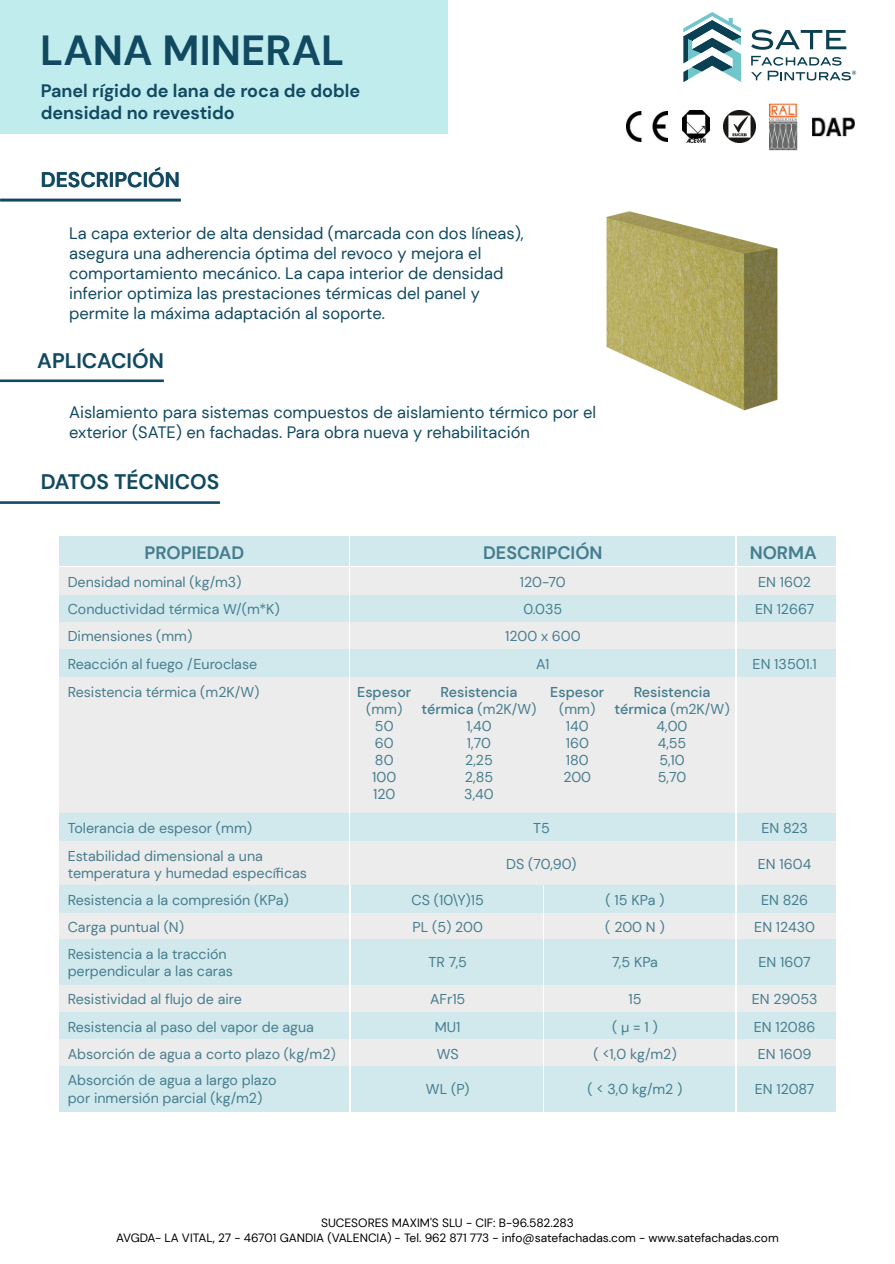
<style>
.page{position:relative;width:895px;height:1264px;background:#fff}
.page>*{position:absolute;margin:0;border:0;box-sizing:border-box;transform-origin:0 0}
.t1{font:700 42px "DM Sans";color:#114961}
.t2{font:700 21px "DM Sans";color:#114961}
.t3{font:700 18px/21.6px "DM Sans";color:#114961}
.t4{font:700 18px "DM Sans";color:#467d8e}
.t5{font:16.5px/19.8px "DM Sans";color:#114961}
.t6{font:14.25px/17.1px "DM Sans";color:#467d8e}
.t7{font:500 14.25px "DM Sans";color:#467d8e}
.t8{font:12px/14.4px "DM Sans";color:#000;text-align:center}
.s1{font-weight:500}
</style>
<div class="page">
<img style="left:606px;top:211px;width:172px;height:200px">
<div style="left:0;top:0;width:447px;height:133px;background:#c0eced"></div>
<hr style="left:0;top:501px;width:220px;height:3px;background:#114961">
<svg style="left:751px;top:56px;width:104px;height:25px"></svg>
<svg style="left:751px;top:30px;width:94px;height:20px"></svg>
<svg style="left:683px;top:12px;width:57px;height:70px"></svg>
<hr style="left:0;top:379px;width:164px;height:3px;background:#114961">
<div style="left:59px;top:676px;width:290px;height:137px;background:#ececec"></div>
<div style="left:59px;top:535px;width:290px;height:30px;background:#d1e9ed"></div>
<div style="left:59px;top:567px;width:290px;height:27px;background:#ececec"></div>
<div style="left:59px;top:594px;width:290px;height:28px;background:#d1e9ed"></div>
<div style="left:350px;top:676px;width:384px;height:137px;background:#ececec"></div>
<div style="left:59px;top:622px;width:290px;height:27px;background:#ececec"></div>
<div style="left:59px;top:649px;width:290px;height:27px;background:#d1e9ed"></div>
<div style="left:350px;top:535px;width:384px;height:30px;background:#d1e9ed"></div>
<div style="left:350px;top:567px;width:384px;height:27px;background:#ececec"></div>
<div style="left:350px;top:594px;width:384px;height:28px;background:#d1e9ed"></div>
<div style="left:350px;top:622px;width:384px;height:27px;background:#ececec"></div>
<div style="left:350px;top:649px;width:384px;height:27px;background:#d1e9ed"></div>
<div style="left:736px;top:676px;width:99px;height:137px;background:#ececec"></div>
<div style="left:736px;top:535px;width:99px;height:30px;background:#d1e9ed"></div>
<div style="left:736px;top:567px;width:99px;height:27px;background:#ececec"></div>
<div style="left:736px;top:594px;width:99px;height:28px;background:#d1e9ed"></div>
<div style="left:736px;top:622px;width:99px;height:27px;background:#ececec"></div>
<div style="left:736px;top:649px;width:99px;height:27px;background:#d1e9ed"></div>
<div style="left:59px;top:840px;width:290px;height:45px;background:#ececec"></div>
<div style="left:59px;top:885px;width:290px;height:27px;background:#d1e9ed"></div>
<div style="left:350px;top:840px;width:384px;height:45px;background:#ececec"></div>
<div style="left:350px;top:885px;width:192px;height:27px;background:#d1e9ed"></div>
<div style="left:544px;top:885px;width:190px;height:27px;background:#d1e9ed"></div>
<div style="left:350px;top:912px;width:192px;height:28px;background:#ececec"></div>
<div style="left:544px;top:912px;width:190px;height:28px;background:#ececec"></div>
<div style="left:59px;top:912px;width:290px;height:28px;background:#ececec"></div>
<div style="left:736px;top:840px;width:99px;height:45px;background:#ececec"></div>
<div style="left:736px;top:885px;width:99px;height:27px;background:#d1e9ed"></div>
<div style="left:736px;top:912px;width:99px;height:28px;background:#ececec"></div>
<div style="left:59px;top:813px;width:290px;height:27px;background:#d1e9ed"></div>
<div style="left:350px;top:813px;width:384px;height:27px;background:#d1e9ed"></div>
<div style="left:736px;top:813px;width:99px;height:27px;background:#d1e9ed"></div>
<div style="left:59px;top:939px;width:290px;height:45px;background:#d1e9ed"></div>
<div style="left:350px;top:939px;width:192px;height:45px;background:#d1e9ed"></div>
<div style="left:544px;top:939px;width:190px;height:45px;background:#d1e9ed"></div>
<div style="left:350px;top:984px;width:192px;height:28px;background:#ececec"></div>
<div style="left:544px;top:984px;width:190px;height:28px;background:#ececec"></div>
<div style="left:59px;top:984px;width:290px;height:28px;background:#ececec"></div>
<div style="left:736px;top:939px;width:99px;height:45px;background:#d1e9ed"></div>
<div style="left:736px;top:984px;width:99px;height:28px;background:#ececec"></div>
<div style="left:59px;top:1012px;width:290px;height:27px;background:#d1e9ed"></div>
<div style="left:350px;top:1012px;width:192px;height:27px;background:#d1e9ed"></div>
<div style="left:544px;top:1012px;width:190px;height:27px;background:#d1e9ed"></div>
<div style="left:350px;top:1039px;width:192px;height:27px;background:#ececec"></div>
<div style="left:544px;top:1039px;width:190px;height:27px;background:#ececec"></div>
<div style="left:59px;top:1039px;width:290px;height:27px;background:#ececec"></div>
<div style="left:736px;top:1012px;width:99px;height:27px;background:#d1e9ed"></div>
<div style="left:736px;top:1039px;width:99px;height:27px;background:#ececec"></div>
<div style="left:59px;top:1066px;width:290px;height:45px;background:#d1e9ed"></div>
<div style="left:350px;top:1066px;width:192px;height:45px;background:#d1e9ed"></div>
<div style="left:544px;top:1066px;width:190px;height:45px;background:#d1e9ed"></div>
<div style="left:736px;top:1066px;width:99px;height:45px;background:#d1e9ed"></div>
<hr style="left:0;top:199px;width:181px;height:2px;background:#114961">
<img style="left:626px;top:111px;width:41px;height:31px">
<img style="left:682px;top:111px;width:27px;height:31px">
<img style="left:723px;top:111px;width:31px;height:31px">
<img style="left:769px;top:103px;width:28px;height:48px">
<img style="left:812px;top:116px;width:41px;height:21px">
<h1 class="t1" style="left:40px;top:24px;width:305px">LANA MINERAL</h1>
<p class="t3" style="left:41px;top:80px;width:321px">Panel rígido de lana de roca de doble densidad no revestido</p>
<h2 class="t2" style="left:41px;top:166px;width:141px">DESCRIPCIÓN</h2>
<p class="t5" style="left:69px;top:223px;width:456px">La capa exterior de alta densidad (marcada con dos líneas), asegura una adherencia óptima del revoco y mejora el comportamiento mecánico. La capa interior de densidad inferior optimiza las prestaciones térmicas del panel y permite la máxima adaptación al soporte.</p>
<h2 class="t2" style="left:37px;top:347px;width:128px">APLICACIÓN</h2>
<p class="t5" style="left:69px;top:402px;width:528px">Aislamiento para sistemas compuestos de aislamiento térmico por el exterior (SATE) en fachadas. Para obra nueva y rehabilitación</p>
<h2 class="t2" style="left:41px;top:469px;width:180px">DATOS TÉCNICOS</h2>
<p class="t4" style="left:144px;top:541px;width:101px">PROPIEDAD</p>
<p class="t6" style="left:68px;top:568px;width:213px;line-height:27.3px">Densidad nominal (kg/m3)<br>Conductividad térmica W/(m*K)</p>
<p class="t6" style="left:68px;top:622px;width:191px;line-height:27.3px">Dimensiones (mm)<br>Reacción al fuego /Euroclase</p>
<p class="t6" style="left:68px;top:683px;width:193px">Resistencia térmica (m2K/W)</p>
<p class="t7" style="left:357px;top:682px;width:56px">Espesor</p>
<p class="t6" style="left:366px;top:700px;width:38px;text-align:center">(mm)<br>50<br>60<br>80<br>100<br>120</p>
<p class="t4" style="left:483px;top:541px;width:121px">DESCRIPCIÓN</p>
<p class="t6" style="left:505px;top:568px;width:77px;line-height:27.3px;text-align:center">120-70<br>0.035<br>1200 x 600<br>A1</p>
<p class="t6" style="left:421px;top:683px;width:117px;text-align:center"><span class="s1">Resistencia térmica</span> (m2K/W)<br>1,40<br>1,70<br>2,25<br>2,85<br>3,40</p>
<p class="t7" style="left:550px;top:682px;width:56px">Espesor</p>
<p class="t6" style="left:559px;top:700px;width:38px">(mm)<br>140<br>160<br>180<br>200</p>
<p class="t6" style="left:614px;top:683px;width:117px;text-align:center"><span class="s1">Resistencia térmica</span> (m2K/W)<br>4,00<br>4,55<br>5,10<br>5,70</p>
<p class="t4" style="left:749px;top:541px;width:68px">NORMA</p>
<p class="t6" style="left:754px;top:568px;width:61px;line-height:27.3px">EN 1602<br>EN 12667</p>
<p class="t6" style="left:752px;top:655px;width:65px">EN 13501.1</p>
<p class="t6" style="left:68px;top:818px;width:186px">Tolerancia de espesor (mm)</p>
<p class="t6" style="left:532px;top:818px;width:18px">T5</p>
<p class="t6" style="left:761px;top:818px;width:48px">EN 823</p>
<p class="t6" style="left:68px;top:847px;width:241px">Estabilidad dimensional a una temperatura y humedad específicas</p>
<p class="t6" style="left:68px;top:891px;width:222px">Resistencia a la compresión (KPa)</p>
<p class="t6" style="left:506px;top:855px;width:72px">DS (70,90)</p>
<p class="t6" style="left:411px;top:891px;width:74px">CS (10\Y)15</p>
<p class="t6" style="left:605px;top:891px;width:60px">( 15 KPa )</p>
<p class="t6" style="left:68px;top:918px;width:118px">Carga puntual (N)</p>
<p class="t6" style="left:412px;top:918px;width:72px">PL (5) 200</p>
<p class="t6" style="left:605px;top:918px;width:61px">( 200 N )</p>
<p class="t6" style="left:757px;top:855px;width:55px">EN 1604</p>
<p class="t6" style="left:760px;top:891px;width:49px">EN 826</p>
<p class="t6" style="left:753px;top:918px;width:62px">EN 12430</p>
<p class="t6" style="left:68px;top:944px;width:166px">Resistencia a la tracción perpendicular a las caras</p>
<p class="t6" style="left:428px;top:953px;width:40px">TR 7,5</p>
<p class="t6" style="left:611px;top:953px;width:47px">7,5 KPa</p>
<p class="t6" style="left:68px;top:990px;width:175px">Resistividad al flujo de aire</p>
<p class="t6" style="left:758px;top:953px;width:54px">EN 1607</p>
<p class="t6" style="left:430px;top:990px;width:37px">AFr15</p>
<p class="t6" style="left:628px;top:990px;width:15px">15</p>
<p class="t6" style="left:751px;top:990px;width:67px">EN 29053</p>
<p class="t6" style="left:68px;top:1017px;width:248px">Resistencia al paso del vapor de agua</p>
<p class="t6" style="left:434px;top:1017px;width:27px">MU1</p>
<p class="t6" style="left:611px;top:1017px;width:47px">( µ = 1 )</p>
<p class="t6" style="left:68px;top:1045px;width:269px">Absorción de agua a corto plazo (kg/m2)</p>
<p class="t6" style="left:436px;top:1045px;width:23px">WS</p>
<p class="t6" style="left:593px;top:1045px;width:85px">( &lt;1,0 kg/m2)</p>
<p class="t6" style="left:753px;top:1012px;width:63px;line-height:27.3px">EN 12086<br>EN 1609</p>
<p class="t6" style="left:68px;top:1071px;width:210px">Absorción de agua a largo plazo por inmersión parcial (kg/m2)</p>
<p class="t6" style="left:426px;top:1080px;width:45px">WL (P)</p>
<p class="t6" style="left:587px;top:1080px;width:96px">( &lt; 3,0 kg/m2 )</p>
<p class="t6" style="left:754px;top:1080px;width:61px">EN 12087</p>
<p class="t8" style="left:116px;top:1215px;width:663px">SUCESORES MAXIM'S SLU - CIF: B-96.582.283<br>AVGDA- LA VITAL, 27 - 46701 GANDIA (VALENCIA) - Tel. 962 871 773 - info@satefachadas.com - www.satefachadas.com</p>
</div>
